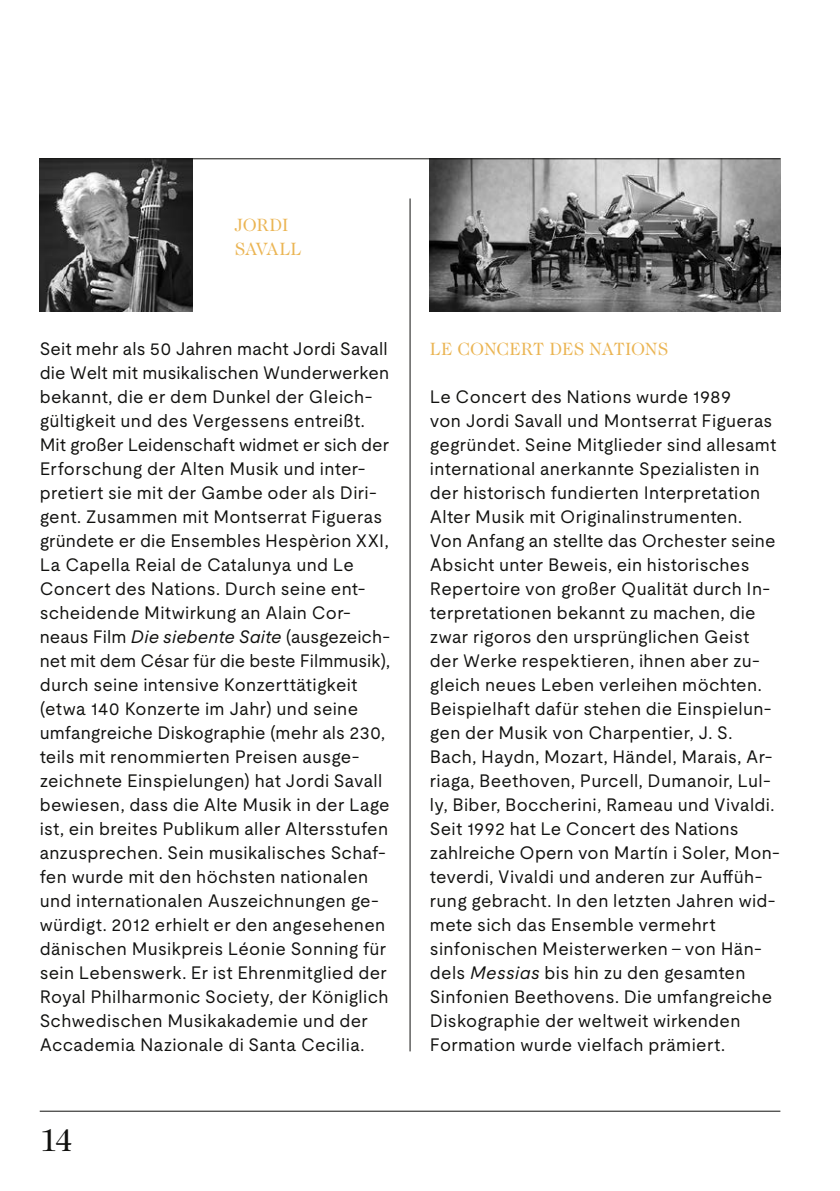
<style>
.page{position:relative;width:840px;height:1191px;background:#fff}
.page>*{position:absolute;margin:0;border:0;box-sizing:border-box;transform-origin:0 0}
.t1{font:32px "Caslon 224 Std";color:#11110f}
.t2{font:18px/24px "Moderat";letter-spacing:.015em;color:#11110f}
.t3{font:18px/24px "Caslon 224 Std";color:#ebb554}
.s1{font-style:italic}
</style>
<div class="page">
<img style="left:40px;top:159px;width:153px;height:153px">
<img style="left:429px;top:159px;width:351px;height:153px">
<hr style="left:409px;top:198px;width:1px;height:853px;background:#11110f">
<hr style="left:40px;top:158px;width:740px;height:1px;background:#11110f">
<hr style="left:40px;top:1110px;width:740px;height:1px;background:#11110f">
<p class="t3" style="left:235px;top:213px;width:68px">JORDI<br>SAVALL</p>
<p class="t2" style="left:40px;top:335px;width:352px">Seit mehr als 50 Jahren macht Jordi Savall die Welt mit musikalischen Wunderwerken bekannt, die er dem Dunkel der Gleich&shy;gültigkeit und des Vergessens entreißt.<br>Mit großer Leidenschaft widmet er sich der Erforschung der Alten Musik und inter&shy;pretiert sie mit der Gambe oder als Diri&shy;gent. Zusammen mit Montserrat Figueras gründete er die Ensembles Hespèrion XXI, La Capella Reial de Catalunya und Le Concert des Nations. Durch seine ent&shy;scheidende Mitwirkung an Alain Cor&shy;neaus Film <span class="s1">Die siebente Saite</span> (ausgezeich&shy;net mit dem César für die beste Filmmusik), durch seine intensive Konzerttätigkeit (etwa 140 Konzerte im Jahr) und seine umfangreiche Diskographie (mehr als 230, teils mit renommierten Preisen ausge&shy;zeichnete Einspielungen) hat Jordi Savall bewiesen, dass die Alte Musik in der Lage ist, ein breites Publikum aller Altersstufen anzusprechen. Sein musikalisches Schaf&shy;fen wurde mit den höchsten nationalen und internationalen Auszeichnungen ge&shy;würdigt. 2012 erhielt er den angesehenen dänischen Musikpreis Léonie Sonning für sein Lebenswerk. Er ist Ehrenmitglied der Royal Philharmonic Society, der Königlich Schwedischen Musikakademie und der Accademia Nazionale di Santa Cecilia.</p>
<h1 class="t1" style="left:40px;top:1121px;width:35px">14</h1>
<p class="t3" style="left:429px;top:336px;width:239px">LE CONCERT DES NATIONS</p>
<p class="t2" style="left:429px;top:383px;width:351px">Le Concert des Nations wurde 1989<br>von Jordi Savall und Montserrat Figueras gegründet. Seine Mitglieder sind allesamt international anerkannte Spezialisten in der historisch fundierten Interpretation Alter Musik mit Originalinstrumenten.<br>Von Anfang an stellte das Orchester seine Absicht unter Beweis, ein historisches Repertoire von großer Qualität durch In&shy;terpretationen bekannt zu machen, die zwar rigoros den ursprünglichen Geist der Werke respektieren, ihnen aber zu&shy;gleich neues Leben verleihen möchten.<br>Beispielhaft dafür stehen die Einspielun&shy;gen der Musik von Charpentier, J. S.<br>Bach, Haydn, Mozart, Händel, Marais, Ar&shy;riaga, Beethoven, Purcell, Dumanoir, Lul&shy;ly, Biber, Boccherini, Rameau und Vivaldi.<br>Seit 1992 hat Le Concert des Nations zahlreiche Opern von Martín i Soler, Mon&shy;teverdi, Vivaldi und anderen zur Auffüh&shy;rung gebracht. In den letzten Jahren wid&shy;mete sich das Ensemble vermehrt sinfonischen Meisterwerken – von Hän&shy;dels <span class="s1">Messias</span> bis hin zu den gesamten Sinfonien Beethovens. Die umfangreiche Diskographie der weltweit wirkenden Formation wurde vielfach prämiert.</p>
</div>
